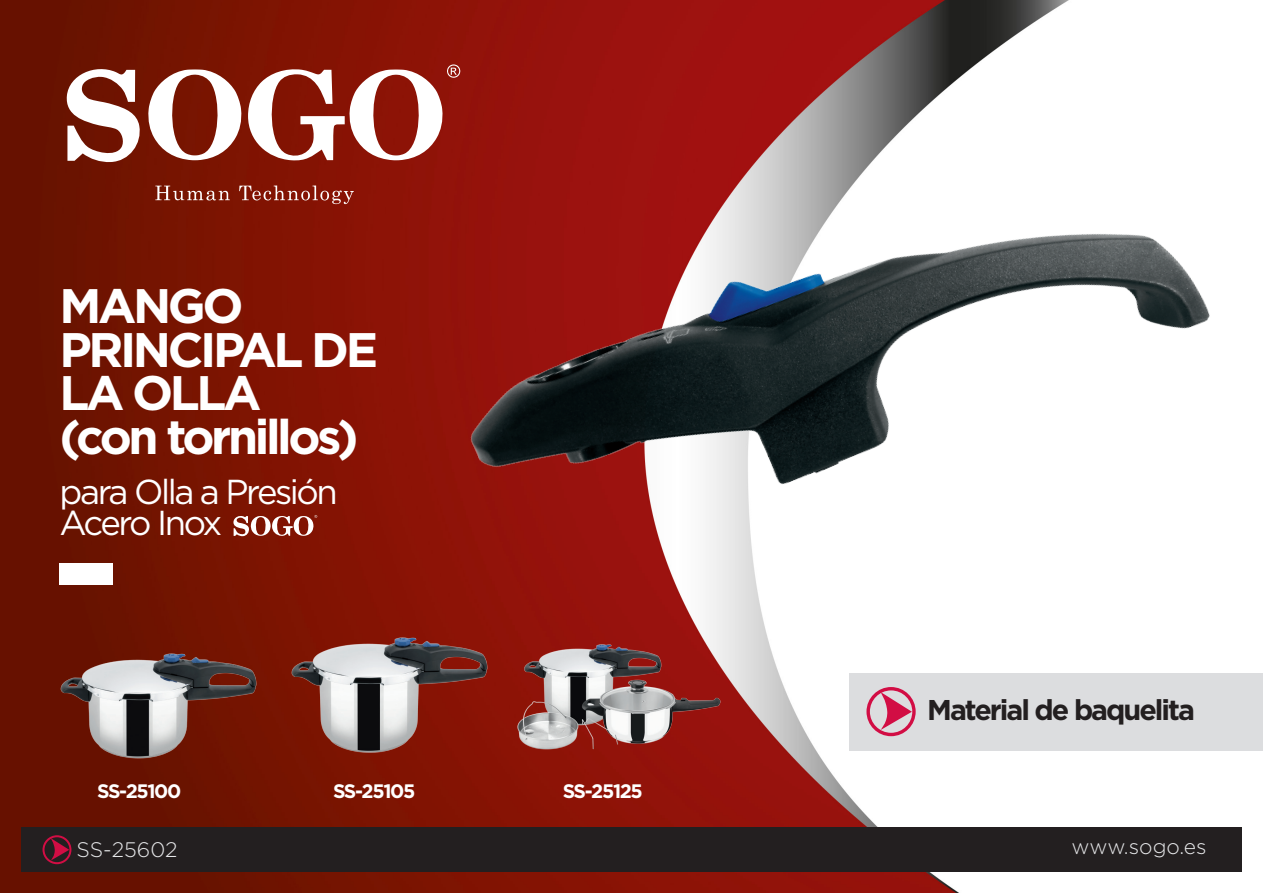
<style>
.page{position:relative;width:1263px;height:893px;background:#fff}
.page>*{position:absolute;margin:0;border:0;box-sizing:border-box;transform-origin:0 0}
.t1{font:700 48.45px/43.5px "Gotham";letter-spacing:-.07em;color:#fff}
.t2{font:34.65px/31px "Gotham";letter-spacing:-.07em;color:#fff}
.t3{font:700 28.65px "Gotham";letter-spacing:-.07em;color:#231f20}
.t4{font:300 21px "Gotham";color:#e6e7e9}
.t5{font:700 19.5px "Gotham";letter-spacing:-.07em;color:#fff}
</style>
<div class="page">
<img style="left:0;top:0;width:1263px;height:893px">
<div style="left:849px;top:673px;width:414px;height:77px;background:#dcdddf"></div>
<div style="left:21px;top:828px;width:1221px;height:44px;background:#231f20"></div>
<svg style="left:155px;top:185px;width:199px;height:19px;background:#943a2c"></svg>
<svg style="left:65px;top:63px;width:395px;height:99px"></svg>
<svg style="left:233px;top:515px;width:84px;height:21px"></svg>
<div style="left:60px;top:564px;width:53px;height:21px;background:#fff"></div>
<svg style="left:43px;top:835px;width:28px;height:29px"></svg>
<svg style="left:866px;top:687px;width:50px;height:49px"></svg>
<img style="left:442px;top:87px;width:809px;height:555px">
<img style="left:57px;top:648px;width:207px;height:115px">
<img style="left:288px;top:632px;width:206px;height:131px">
<img style="left:514px;top:645px;width:210px;height:108px">
<p class="t1" style="left:60px;top:284px;width:320px">MANGO<br>PRINCIPAL DE<br>LA OLLA<br>(con tornillos)</p>
<p class="t2" style="left:60px;top:475px;width:280px">para Olla a Presión<br>Acero Inox</p>
<p class="t5" style="left:97px;top:779px;width:86px">SS-25100</p>
<p class="t5" style="left:333px;top:779px;width:84px">SS-25105</p>
<p class="t5" style="left:563px;top:779px;width:82px">SS-25125</p>
<p class="t3" style="left:927px;top:691px;width:269px">Material de baquelita</p>
<p class="t4" style="left:77px;top:836px;width:102px">SS-25602</p>
<p class="t4" style="left:1071px;top:834px;width:137px">www.sogo.es</p>
</div>
